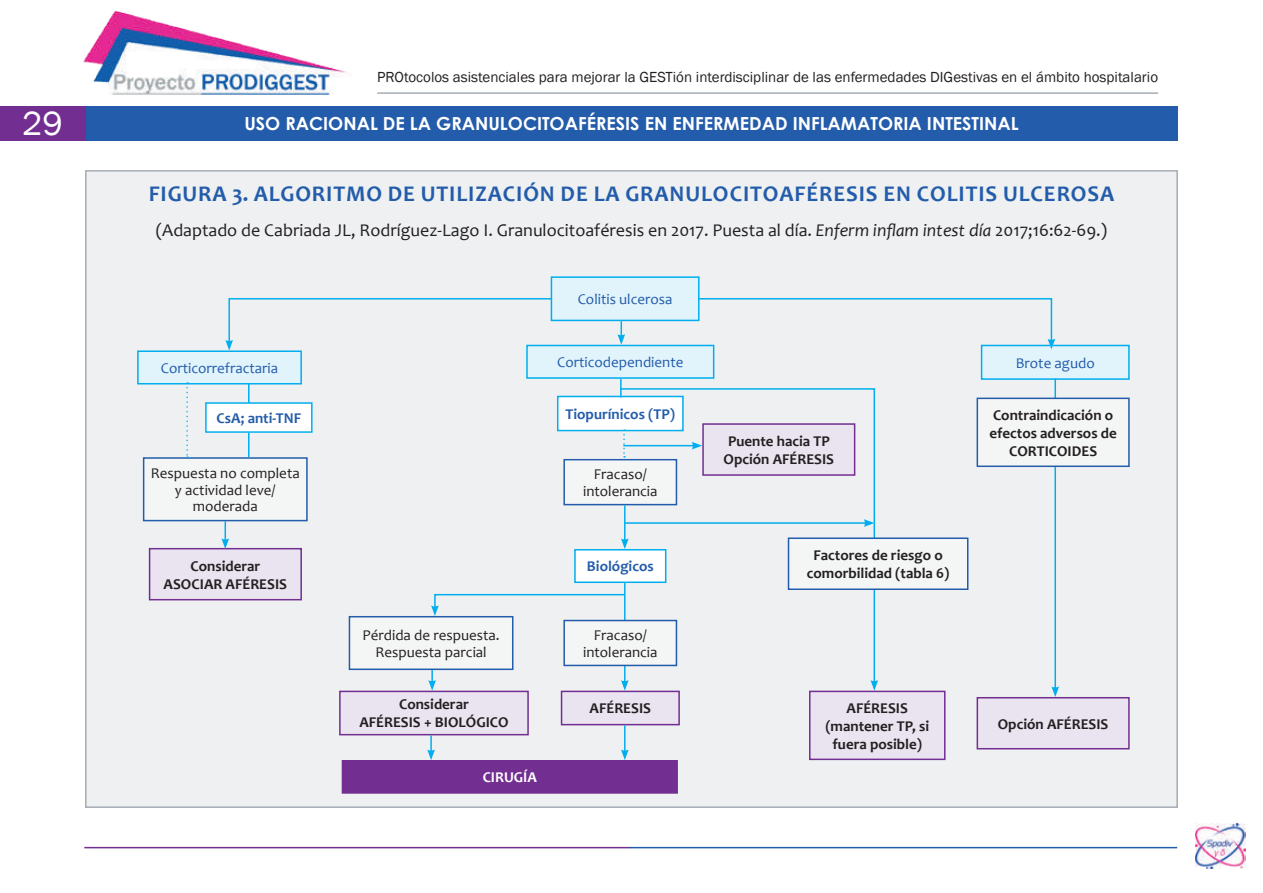
<style>
.page{position:relative;width:1263px;height:893px;background:#fff}
.page>*{position:absolute;margin:0;border:0;box-sizing:border-box;transform-origin:0 0}
.t1{font:34.5px "Franklin Gothic";color:#fff}
.t2{font:700 22.5px "Candara";letter-spacing:.04em;color:#235caa}
.t3{font:18px "Candara";color:#231f20}
.t4{font:700 18px "Century Gothic";color:#fff}
.t5{font:700 15px/18px "Candara";color:#231f20;text-align:center}
.t6{font:15px/16.5px "Candara";color:#231f20;text-align:center}
.t7{font:15px "Franklin Gothic";color:#231f20}
.t8{font:15px "Candara";color:#235caa}
.t9{font:700 15px "Candara";color:#235caa}
.t10{font:700 15px "Candara";color:#fff}
.s1{font-style:italic}
</style>
<div class="page">
<img style="left:83px;top:10px;width:263px;height:85px">
<hr style="left:377px;top:92px;width:781px;height:2px;background:#a6adb5">
<div style="left:85px;top:106px;width:1093px;height:34px;background:#235caa"></div>
<div style="left:0;top:106px;width:85px;height:34px;background:#722e91"></div>
<hr style="left:84px;top:847px;width:546px;height:1px;background:#722e91">
<hr style="left:630px;top:847px;width:547px;height:1px;background:#235caa">
<img style="left:1196px;top:824px;width:49px;height:45px">
<div style="left:86px;top:171px;width:1091px;height:636px;background:#eef0f1"></div>
<div style="left:138px;top:351px;width:163px;height:33px;background:#e1f4fc"></div>
<div style="left:137px;top:350px;width:165px;height:34px;border:2px solid #00aeef"></div>
<div style="left:527px;top:345px;width:187px;height:33px;background:#e1f4fc"></div>
<div style="left:526px;top:345px;width:188px;height:34px;border:2px solid #00aeef"></div>
<div style="left:981px;top:345px;width:148px;height:34px;background:#e1f4fc"></div>
<div style="left:981px;top:345px;width:149px;height:35px;border:2px solid #00aeef"></div>
<div style="left:144px;top:458px;width:163px;height:63px;background:#f4f5f5"></div>
<div style="left:143px;top:457px;width:165px;height:64px;border:2px solid #235caa"></div>
<div style="left:564px;top:460px;width:112px;height:45px;background:#f4f5f5"></div>
<div style="left:563px;top:459px;width:114px;height:46px;border:2px solid #235caa"></div>
<div style="left:349px;top:617px;width:164px;height:52px;background:#f4f5f5"></div>
<div style="left:349px;top:616px;width:164px;height:54px;border:2px solid #235caa"></div>
<div style="left:150px;top:549px;width:151px;height:51px;background:#eae3f0"></div>
<div style="left:149px;top:548px;width:153px;height:52px;border:2px solid #722e91"></div>
<div style="left:561px;top:691px;width:118px;height:34px;background:#eae3f0"></div>
<div style="left:561px;top:691px;width:119px;height:34px;border:2px solid #722e91"></div>
<div style="left:340px;top:691px;width:188px;height:44px;background:#eae3f0"></div>
<div style="left:339px;top:691px;width:190px;height:44px;border:2px solid #722e91"></div>
<div style="left:342px;top:761px;width:335px;height:32px;background:#722e91"></div>
<div style="left:342px;top:760px;width:336px;height:34px;border:2px solid #722e91"></div>
<div style="left:558px;top:396px;width:125px;height:35px;background:#fff"></div>
<div style="left:557px;top:396px;width:127px;height:35px;border:2px solid #00aeef"></div>
<div style="left:575px;top:550px;width:91px;height:32px;background:#fff"></div>
<div style="left:574px;top:549px;width:92px;height:34px;border:2px solid #00aeef"></div>
<div style="left:551px;top:277px;width:148px;height:43px;background:#e1f4fc"></div>
<div style="left:551px;top:276px;width:148px;height:45px;border:2px solid #00aeef"></div>
<svg style="left:225px;top:297px;width:830px;height:53px"></svg>
<hr style="left:1054px;top:379px;width:2px;height:310px;background:#00aeef">
<svg style="left:1051px;top:686px;width:8px;height:11px"></svg>
<div style="left:977px;top:398px;width:152px;height:68px;background:#f4f5f5"></div>
<div style="left:976px;top:398px;width:154px;height:69px;border:2px solid #235caa"></div>
<div style="left:977px;top:698px;width:152px;height:51px;background:#eae3f0"></div>
<div style="left:976px;top:697px;width:154px;height:52px;border:2px solid #722e91"></div>
<svg style="left:619px;top:388px;width:257px;height:292px"></svg>
<svg style="left:870px;top:680px;width:8px;height:11px"></svg>
<div style="left:788px;top:538px;width:180px;height:51px;background:#f4f5f5"></div>
<div style="left:788px;top:537px;width:180px;height:53px;border:2px solid #235caa"></div>
<div style="left:810px;top:691px;width:135px;height:68px;background:#eae3f0"></div>
<div style="left:809px;top:691px;width:136px;height:69px;border:2px solid #722e91"></div>
<hr style="left:625px;top:522px;width:241px;height:2px;background:#00aeef">
<svg style="left:864px;top:519px;width:10px;height:8px"></svg>
<svg style="left:620px;top:379px;width:2px;height:19px"></svg>
<svg style="left:623px;top:429px;width:2px;height:29px"></svg>
<hr style="left:623px;top:445px;width:71px;height:1px;background:#00aeef">
<svg style="left:692px;top:442px;width:10px;height:7px"></svg>
<hr style="left:624px;top:505px;width:1px;height:36px;background:#00aeef">
<svg style="left:621px;top:538px;width:8px;height:11px"></svg>
<hr style="left:624px;top:583px;width:1px;height:99px;background:#00aeef">
<svg style="left:621px;top:680px;width:8px;height:11px"></svg>
<div style="left:564px;top:620px;width:112px;height:45px;background:#f4f5f5"></div>
<div style="left:563px;top:620px;width:114px;height:46px;border:2px solid #235caa"></div>
<svg style="left:621px;top:725px;width:8px;height:35px"></svg>
<hr style="left:248px;top:383px;width:1px;height:74px;background:#00aeef">
<svg style="left:186px;top:382px;width:2px;height:76px"></svg>
<div style="left:206px;top:403px;width:106px;height:29px;background:#fff"></div>
<div style="left:205px;top:402px;width:108px;height:31px;border:2px solid #00aeef"></div>
<svg style="left:221px;top:521px;width:8px;height:28px"></svg>
<svg style="left:431px;top:593px;width:196px;height:23px"></svg>
<svg style="left:428px;top:670px;width:8px;height:21px"></svg>
<svg style="left:427px;top:735px;width:8px;height:25px"></svg>
<p class="t7" style="left:377px;top:67px;width:782px">PROtocolos asistenciales para mejorar la GESTión interdisciplinar de las enfermedades DIGestivas en el ámbito hospitalario</p>
<h1 class="t1" style="left:22px;top:102px;width:42px">29</h1>
<p class="t4" style="left:244px;top:112px;width:776px">USO RACIONAL DE LA GRANULOCITOAFÉRESIS EN ENFERMEDAD INFLAMATORIA INTESTINAL</p>
<h2 class="t2" style="left:149px;top:179px;width:967px">FIGURA 3. ALGORITMO DE UTILIZACIÓN DE LA GRANULOCITOAFÉRESIS EN COLITIS ULCEROSA</h2>
<p class="t3" style="left:156px;top:219px;width:953px">(Adaptado de Cabriada JL, Rodríguez-Lago I. Granulocitoaféresis en 2017. Puesta al día. <span class="s1">Enferm inflam intest día</span> 2017;16:62-69.)</p>
<p class="t8" style="left:578px;top:290px;width:96px">Colitis ulcerosa</p>
<p class="t8" style="left:161px;top:359px;width:119px">Corticorrefractaria</p>
<p class="t8" style="left:557px;top:353px;width:128px">Corticodependiente</p>
<p class="t8" style="left:1016px;top:353px;width:80px">Brote agudo</p>
<p class="t9" style="left:217px;top:409px;width:86px">CsA; anti-TNF</p>
<p class="t9" style="left:566px;top:405px;width:111px">Tiopurínicos (TP)</p>
<p class="t6" style="left:151px;top:465px;width:150px">Respuesta no completa y actividad leve/ moderada</p>
<p class="t6" style="left:583px;top:466px;width:76px">Fracaso/ intolerancia</p>
<p class="t5" style="left:164px;top:557px;width:125px">Considerar<br>ASOCIAR AFÉRESIS</p>
<p class="t6" style="left:363px;top:627px;width:139px">Pérdida de respuesta.<br>Respuesta parcial</p>
<p class="t9" style="left:587px;top:557px;width:68px">Biológicos</p>
<p class="t6" style="left:583px;top:627px;width:76px">Fracaso/ intolerancia</p>
<p class="t5" style="left:399px;top:695px;width:71px">Considerar</p>
<p class="t5" style="left:590px;top:699px;width:63px">AFÉRESIS</p>
<p class="t5" style="left:359px;top:713px;width:151px">AFÉRESIS + BIOLÓGICO</p>
<p class="t10" style="left:483px;top:768px;width:56px">CIRUGÍA</p>
<p class="t5" style="left:723px;top:432px;width:112px;text-align:left">Puente hacia TP<br>Opción AFÉRESIS</p>
<p class="t5" style="left:807px;top:546px;width:144px">Factores de riesgo o comorbilidad (tabla 6)</p>
<p class="t5" style="left:989px;top:406px;width:129px">Contraindicación o efectos adversos de<br>CORTICOIDES</p>
<p class="t5" style="left:825px;top:699px;width:105px">AFÉRESIS (mantener TP, si fuera posible)</p>
<p class="t5" style="left:998px;top:715px;width:112px">Opción AFÉRESIS</p>
</div>
